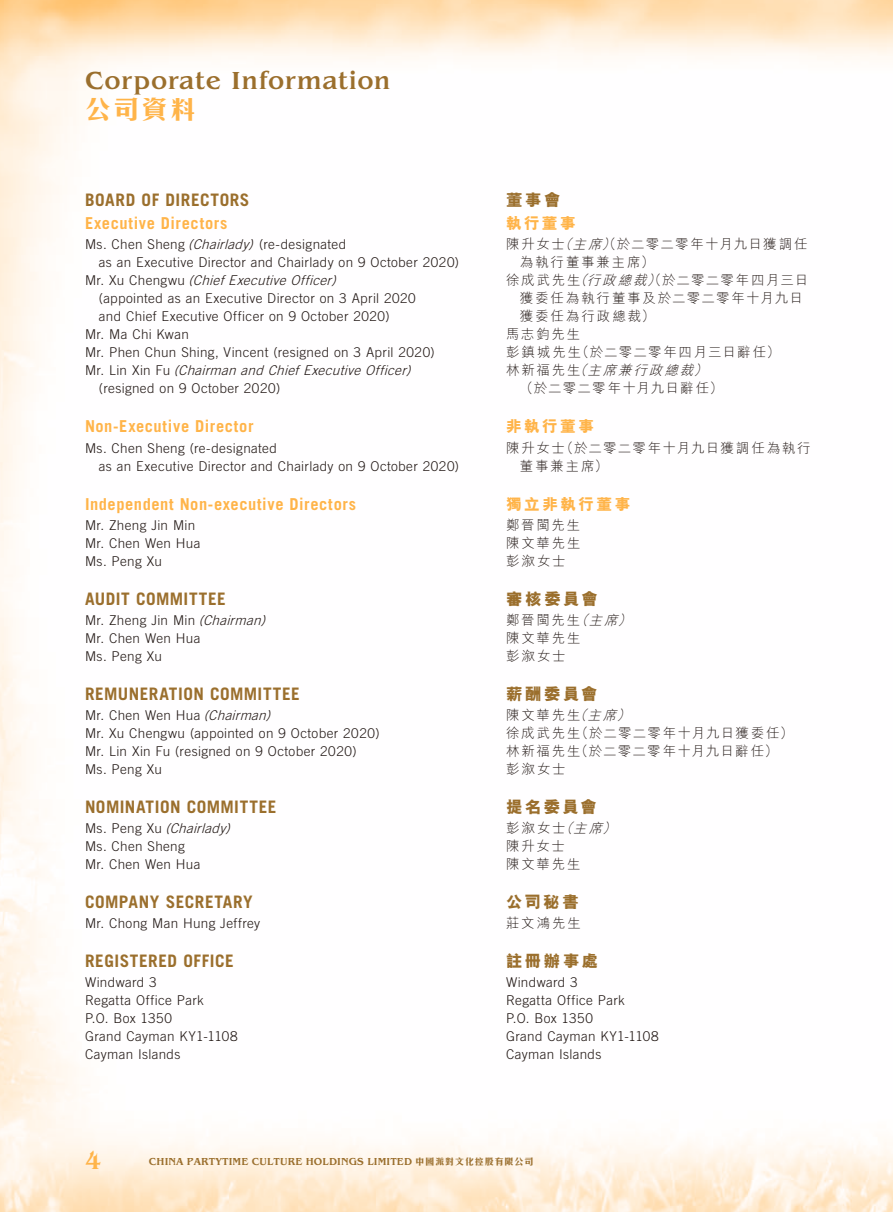
<style>
.page{position:relative;width:893px;height:1212px;background:#fff}
.page>*{position:absolute;margin:0;border:0;box-sizing:border-box;transform-origin:0 0}
.t1{font:500 25.5px "Benguiat Std";letter-spacing:.025em;color:#9b6f2d}
.t2{font:700 25.5px "C Hei 3 HK";color:#ffb449}
.t3{font:500 24.75px "Benguiat Std";color:#ffb449}
.t4{font:700 17.25px "Trade Gothic LT Std";letter-spacing:.025em;color:#9b6f2d}
.t5{font:700 16.5px "Trade Gothic LT Std";letter-spacing:.035em;color:#ffb449}
.t6{font:800 16.5px "M Hei HK";letter-spacing:.145em;color:#9b6f2d}
.t7{font:800 15.75px "M Hei HK";letter-spacing:.155em;color:#ffb449}
.t8{font:300 13.5px/18px "Trade Gothic LT Std";letter-spacing:.025em;color:#231916}
.t9{font:300 13.5px/18px "M Hei HK";letter-spacing:.12em;color:#231916}
.t10{font:italic 300 13.5px "Trade Gothic LT Std";color:#231916}
.t11{font:300 13.5px "M Hei HK";letter-spacing:.09em;color:#231916}
.t12{font:italic 300 13.5px "M Hei HK";color:#231916}
.t13{font:300 13.5px "M Hei HK";letter-spacing:.085em;color:#231916}
.t14{font:500 10.5px "Benguiat Std";letter-spacing:.01em;color:#9b6f2d}
.s1{font-style:italic}
.s2{font-style:normal}
.s3{font-family:"C Hei 3 HK";font-weight:700;font-size:9px}
</style>
<div class="page">
<img style="left:0;top:0;width:892px;height:1212px">
<h1 class="t1" style="left:85px;top:66px;width:307px">Corporate Information</h1>
<h1 class="t2" style="left:85px;top:97px;width:112px">公司資料</h1>
<p class="t4" style="left:85px;top:189px;width:166px">BOARD OF DIRECTORS</p>
<p class="t5" style="left:85px;top:213px;width:144px">Executive Directors</p>
<p class="t8" style="left:85px;top:235px;width:263px">Ms. Chen Sheng <span class="s1">(Chairlady)</span> (re-designated</p>
<p class="t8" style="left:99px;top:253px;width:362px">as an Executive Director and Chairlady on 9 October 2020)</p>
<p class="t10" style="left:85px;top:273px;width:256px"><span class="s2">M r . X u C h e n g w u</span> (ChiefExecutive Officer)</p>
<p class="t8" style="left:99px;top:289px;width:318px">(appointed as an Executive Director on 3 April 2020</p>
<p class="t8" style="left:99px;top:307px;width:292px">and Chief Executive Officer on 9 October 2020)</p>
<p class="t8" style="left:85px;top:325px;width:105px">Mr. Ma Chi Kwan</p>
<p class="t8" style="left:85px;top:343px;width:351px">Mr. Phen Chun Shing, Vincent (resigned on 3 April 2020)</p>
<p class="t10" style="left:85px;top:363px;width:331px"><span class="s2">M r . L i n X i n F u</span> (Chairman and ChiefExecutive Officer)</p>
<p class="t8" style="left:99px;top:379px;width:183px">(resigned on 9 October 2020)</p>
<p class="t5" style="left:85px;top:416px;width:170px">Non-Executive Director</p>
<p class="t8" style="left:99px;top:438px;width:362px;text-indent:-14px">Ms. Chen Sheng (re-designated<br>as an Executive Director and Chairlady on 9 October 2020)</p>
<p class="t5" style="left:85px;top:493px;width:273px">Independent Non-executive Directors</p>
<p class="t8" style="left:85px;top:516px;width:117px">Mr. Zheng Jin Min<br>Mr. Chen Wen Hua<br>Ms. Peng Xu</p>
<p class="t4" style="left:85px;top:588px;width:142px">AUDIT COMMITTEE</p>
<p class="t8" style="left:85px;top:611px;width:186px">Mr. Zheng Jin Min <span class="s1">(Chairman)<br></span>Mr. Chen Wen Hua<br>Ms. Peng Xu</p>
<p class="t4" style="left:85px;top:683px;width:216px">REMUNERATION COMMITTEE</p>
<p class="t8" style="left:85px;top:706px;width:296px">M r. C h e n We n H u a <span class="s1">(Chairman)<br></span>Mr. Xu Chengwu (appointed on 9 October 2020)<br>Mr. Lin Xin Fu (resigned on 9 October 2020)<br>Ms. Peng Xu</p>
<p class="t4" style="left:85px;top:796px;width:193px">NOMINATION COMMITTEE</p>
<p class="t8" style="left:85px;top:819px;width:150px">M s . P e n g X u <span class="s1">(Chairlady)<br></span>Ms. Chen Sheng<br>Mr. Chen Wen Hua</p>
<p class="t4" style="left:85px;top:891px;width:169px">COMPANY SECRETARY</p>
<p class="t8" style="left:85px;top:914px;width:177px">Mr. Chong Man Hung Jeffrey</p>
<p class="t4" style="left:85px;top:950px;width:150px">REGISTERED OFFICE</p>
<p class="t8" style="left:85px;top:973px;width:154px">Windward 3<br>Regatta Office Park<br>P.O. Box 1350<br>Grand Cayman KY1-1108<br>Cayman Islands</p>
<p class="t6" style="left:506px;top:192px;width:56px">董事會</p>
<p class="t7" style="left:506px;top:215px;width:71px">執行董事</p>
<p class="t11" style="left:506px;top:237px;width:303px">陳升女士<span class="s1">（主席）</span>（於二零二零年十月九日獲調任</p>
<p class="t9" style="left:520px;top:253px;width:136px">為執行董事兼主席）</p>
<p class="t9" style="left:506px;top:271px;width:304px">徐成武先生<span class="s1">（行政總裁）</span>（於二零二零年四月三日</p>
<p class="t9" style="left:520px;top:289px;width:285px">獲委任為執行董事及於二零二零年十月九日</p>
<p class="t9" style="left:520px;top:307px;width:137px">獲委任為行政總裁）</p>
<p class="t9" style="left:506px;top:325px;width:75px">馬志鈞先生</p>
<p class="t9" style="left:506px;top:343px;width:275px">彭鎮城先生（於二零二零年四月三日辭任）</p>
<p class="t12" style="left:506px;top:363px;width:206px"><span class="s2">林新福先生</span>（主席兼行政總裁）</p>
<p class="t13" style="left:520px;top:381px;width:205px">（於二零二零年十月九日辭任）</p>
<p class="t7" style="left:506px;top:419px;width:90px">非執行董事</p>
<p class="t9" style="left:520px;top:438px;width:292px;text-indent:-14px">陳升女士（於二零二零年十月九日獲調任為執行董事兼主席）</p>
<p class="t7" style="left:506px;top:496px;width:126px">獨立非執行董事</p>
<p class="t9" style="left:506px;top:515px;width:76px;text-align:justify">鄭晉閩先生陳文華先生彭溆女士</p>
<p class="t6" style="left:506px;top:590px;width:93px">審核委員會</p>
<p class="t9" style="left:506px;top:611px;width:130px">鄭晉閩先生<span class="s1">（主席）</span>陳文華先生<br>彭溆女士</p>
<p class="t6" style="left:506px;top:685px;width:93px">薪酬委員會</p>
<p class="t9" style="left:506px;top:706px;width:289px">陳文華先生<span class="s1">（主席）<br></span>徐成武先生（於二零二零年十月九日獲委任）林新福先生（於二零二零年十月九日辭任）彭溆女士</p>
<p class="t6" style="left:506px;top:798px;width:93px">提名委員會</p>
<p class="t9" style="left:506px;top:819px;width:115px">彭溆女士<span class="s1">（主席）</span>陳升女士<br>陳文華先生</p>
<p class="t6" style="left:506px;top:894px;width:74px">公司秘書</p>
<p class="t9" style="left:506px;top:914px;width:76px">莊文鴻先生</p>
<p class="t6" style="left:506px;top:953px;width:94px">註冊辦事處</p>
<p class="t8" style="left:506px;top:973px;width:154px">Windward 3<br>Regatta Office Park<br>P.O. Box 1350<br>Grand Cayman KY1-1108<br>Cayman Islands</p>
<h2 class="t3" style="left:85px;top:1146px;width:18px">4</h2>
<p class="t14" style="left:149px;top:1156px;width:386px">CHINA PARTYTIME CULTURE HOLDINGS LIMITED <span class="s3">中國派對文化控股有限公司</span></p>
</div>
